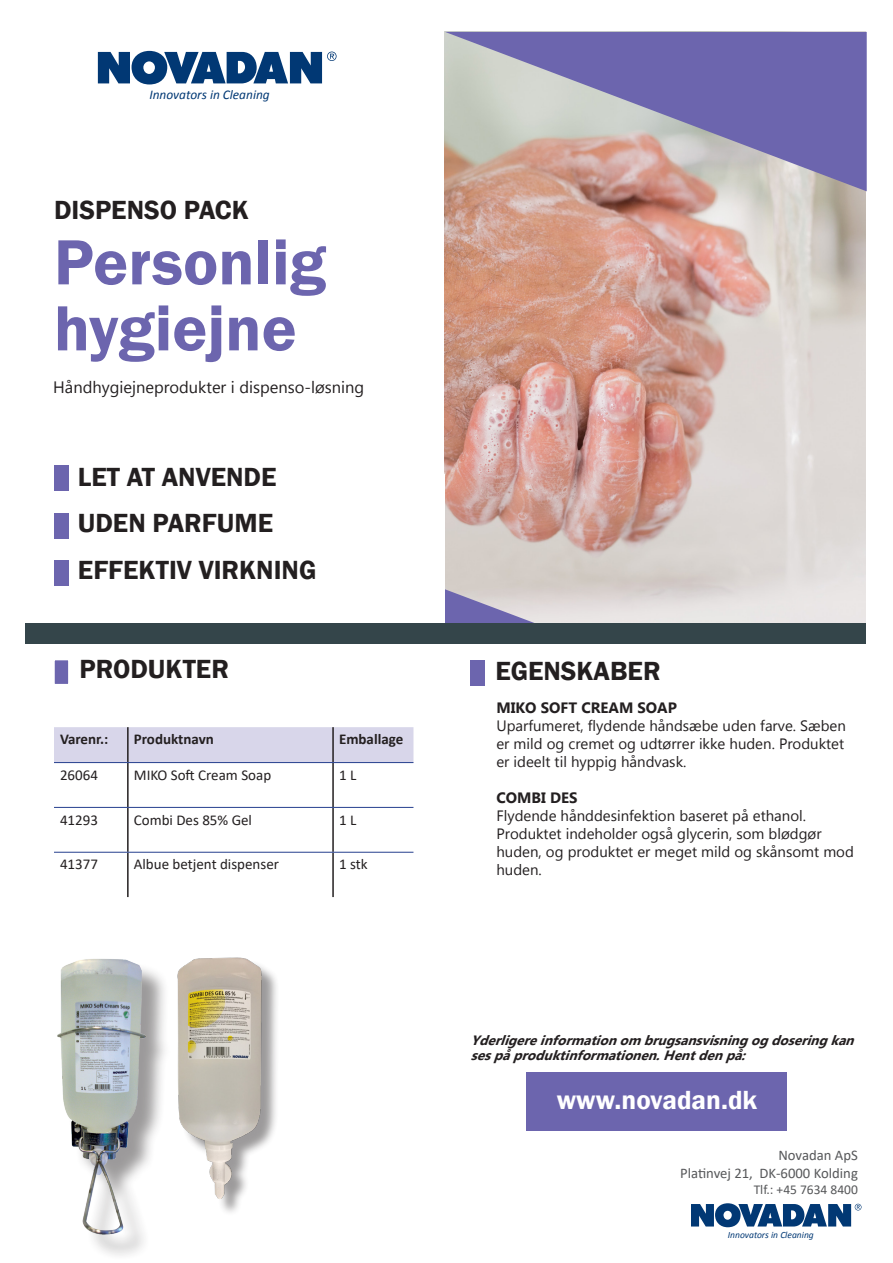
<style>
.page{position:relative;width:893px;height:1263px;background:#fff}
.page>*{position:absolute;margin:0;border:0;box-sizing:border-box;transform-origin:0 0}
.t1{font:600 66px/66px "Franklin Gothic";color:#6c65ae}
.t2{font:600 27px "Franklin Gothic";color:#231f20}
.t3{font:600 27px "Franklin Gothic";color:#fff}
.t4{font:16.5px "Microsoft New Tai Lue";color:#231f20}
.t5{font:15px/18px "Microsoft New Tai Lue";color:#231f20;text-align:justify}
.t6{font:15px "Calibri";color:#231f20}
.t7{font:700 15px "Calibri";color:#231f20}
.t8{font:700 15px "Microsoft New Tai Lue";color:#231f20}
.t9{font:14.7px "Calibri";color:#57585a}
.t10{font:italic 700 13.5px/15px "Microsoft New Tai Lue";color:#231f20}
.t11{font:13.5px "Calibri";color:#57585a}
.t12{font:italic 13.35px "Calibri";color:#013874}
.t13{font:italic 9.6px "Calibri";color:#013874}
</style>
<div class="page">
<img style="left:445px;top:191px;width:421px;height:432px">
<svg style="left:445px;top:32px;width:422px;height:159px;background:#9c91b0"></svg>
<svg style="left:691px;top:1203px;width:170px;height:24px"></svg>
<svg style="left:98px;top:51px;width:239px;height:33px"></svg>
<div style="left:526px;top:1073px;width:260px;height:58px;background:#6c65ae"></div>
<div style="left:470px;top:661px;width:15px;height:25px;background:#6c65ae"></div>
<svg style="left:445px;top:474px;width:116px;height:149px;background:#c9b3b4"></svg>
<div style="left:54px;top:466px;width:15px;height:25px;background:#6c65ae"></div>
<div style="left:54px;top:514px;width:15px;height:25px;background:#6c65ae"></div>
<div style="left:54px;top:560px;width:15px;height:25px;background:#6c65ae"></div>
<div style="left:53px;top:659px;width:17px;height:26px;background:#6c65ae;border:2px solid #fff"></div>
<div style="left:62px;top:962px;width:110px;height:299px;background:#231f20;opacity:.45"></div>
<img style="left:57px;top:959px;width:114px;height:284px">
<div style="left:25px;top:623px;width:841px;height:20px;background:#34454a"></div>
<img style="left:160px;top:957px;width:117px;height:273px">
<div style="left:54px;top:727px;width:359px;height:35px;background:#d8d6ea"></div>
<svg style="left:54px;top:763px;width:359px;height:89px"></svg>
<hr style="left:127px;top:727px;width:2px;height:35px;background:#231f20">
<hr style="left:332px;top:727px;width:2px;height:35px;background:#231f20">
<hr style="left:127px;top:763px;width:2px;height:44px;background:#231f20">
<hr style="left:332px;top:763px;width:2px;height:44px;background:#231f20">
<hr style="left:127px;top:808px;width:2px;height:44px;background:#231f20">
<hr style="left:332px;top:808px;width:2px;height:44px;background:#231f20">
<hr style="left:127px;top:853px;width:2px;height:44px;background:#231f20">
<hr style="left:332px;top:853px;width:2px;height:44px;background:#231f20">
<hr style="left:54px;top:762px;width:74px;height:1px;background:#253f8e">
<hr style="left:128px;top:762px;width:205px;height:1px;background:#253f8e">
<hr style="left:333px;top:762px;width:80px;height:1px;background:#253f8e">
<hr style="left:54px;top:807px;width:74px;height:1px;background:#253f8e">
<hr style="left:128px;top:807px;width:205px;height:1px;background:#253f8e">
<hr style="left:333px;top:807px;width:80px;height:1px;background:#253f8e">
<hr style="left:54px;top:852px;width:74px;height:1px;background:#253f8e">
<hr style="left:128px;top:852px;width:205px;height:1px;background:#253f8e">
<hr style="left:333px;top:852px;width:80px;height:1px;background:#253f8e">
<p class="t12" style="left:149px;top:86px;width:122px">Innovators in Cleaning</p>
<p class="t2" style="left:54px;top:193px;width:196px">DISPENSO PACK</p>
<p class="t1" style="left:54px;top:230px;width:274px">Personlig hygiejne</p>
<p class="t4" style="left:53px;top:377px;width:312px">Håndhygiejneprodukter i dispenso-løsning</p>
<p class="t2" style="left:78px;top:460px;width:200px">LET AT ANVENDE</p>
<p class="t2" style="left:78px;top:507px;width:197px">UDEN PARFUME</p>
<p class="t2" style="left:78px;top:554px;width:240px">EFFEKTIV VIRKNING</p>
<p class="t2" style="left:80px;top:653px;width:151px">PRODUKTER</p>
<p class="t7" style="left:60px;top:729px;width:50px">Varenr.:</p>
<p class="t7" style="left:134px;top:729px;width:82px">Produktnavn</p>
<p class="t7" style="left:339px;top:729px;width:66px">Emballage</p>
<p class="t6" style="left:60px;top:764px;width:40px">26064</p>
<p class="t6" style="left:134px;top:764px;width:139px">MIKO Soft Cream Soap</p>
<p class="t6" style="left:339px;top:764px;width:19px">1 L</p>
<p class="t6" style="left:60px;top:809px;width:40px">41293</p>
<p class="t6" style="left:134px;top:809px;width:120px">Combi Des 85% Gel</p>
<p class="t6" style="left:339px;top:809px;width:19px">1 L</p>
<p class="t6" style="left:60px;top:854px;width:40px">41377</p>
<p class="t6" style="left:134px;top:854px;width:147px">Albue betjent dispenser</p>
<p class="t6" style="left:339px;top:854px;width:30px">1 stk</p>
<p class="t2" style="left:495px;top:654px;width:167px">EGENSKABER</p>
<p class="t8" style="left:496px;top:699px;width:182px">MIKO SOFT CREAM SOAP</p>
<p class="t5" style="left:496px;top:718px;width:351px">Uparfumeret, flydende håndsæbe uden farve. Sæben er mild og cremet og udtørrer ikke huden. Produktet er ideelt til hyppig håndvask.</p>
<p class="t8" style="left:496px;top:789px;width:83px">COMBI DES</p>
<p class="t5" style="left:496px;top:808px;width:311px">Flydende hånddesinfektion baseret på ethanol.</p>
<p class="t5" style="left:496px;top:826px;width:359px;text-align:left">Produktet indeholder også glycerin, som blødgør huden, og produktet er meget mild og skånsomt mod huden.</p>
<p class="t10" style="left:471px;top:1034px;width:390px">Yderligereinformationom brugsansvisningogdoseringkan sespåproduktinformationen.Hentdenpå:</p>
<p class="t3" style="left:557px;top:1083px;width:202px">www.novadan.dk</p>
<p class="t9" style="left:778px;top:1145px;width:81px">Novadan ApS</p>
<p class="t9" style="left:680px;top:1163px;width:179px">Platinvej 21, DK-6000 Kolding</p>
<p class="t11" style="left:754px;top:1180px;width:106px">Tlf.: +45 7634 8400</p>
<p class="t13" style="left:728px;top:1228px;width:87px">Innovators in Cleaning</p>
</div>
